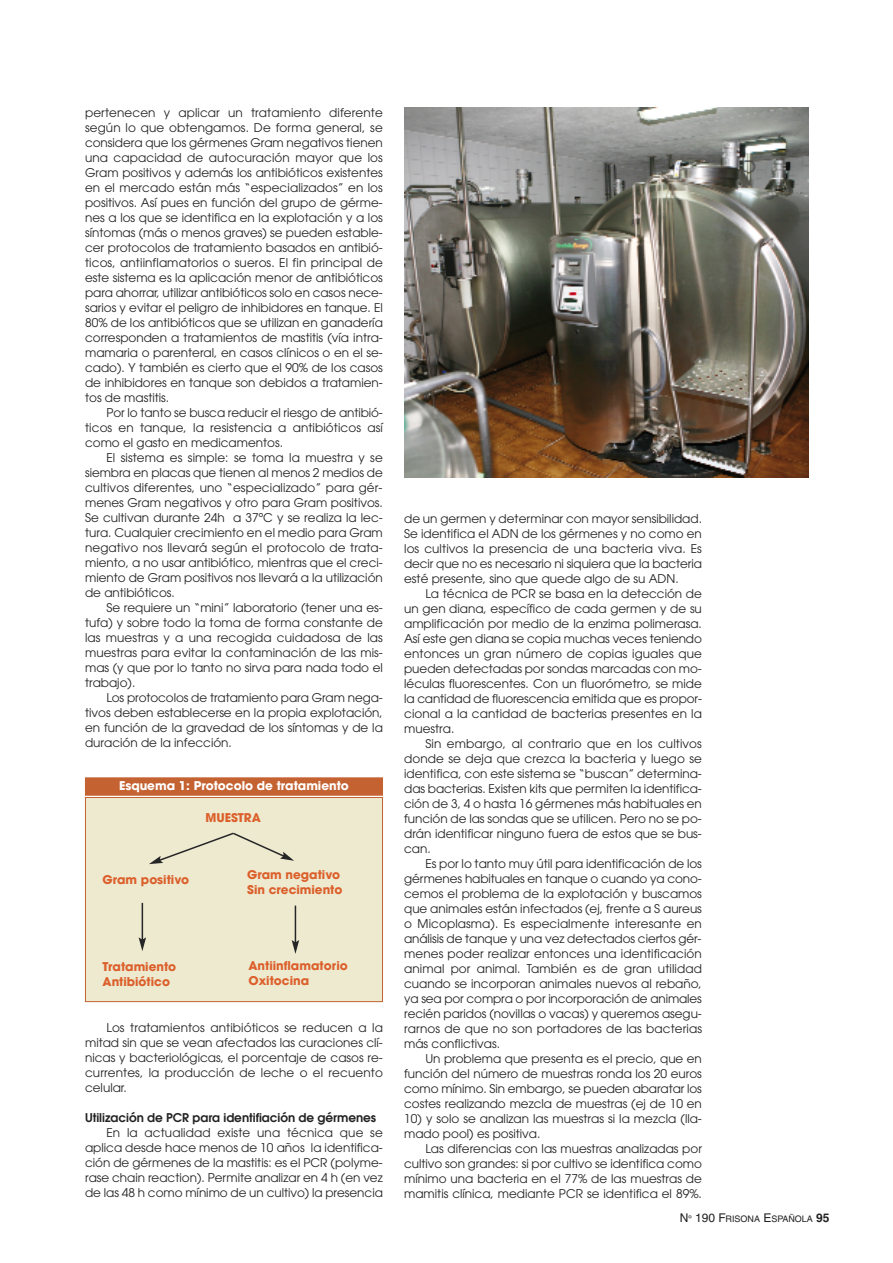
<style>
.page{position:relative;width:893px;height:1263px;background:#fff}
.page>*{position:absolute;margin:0;border:0;box-sizing:border-box;transform-origin:0 0}
.t1{font:12px/15px "Avant Garde";color:#232122;text-align:justify}
.t2{font:700 12px/15px "Avant Garde";color:#dc5f2b}
.t3{font:600 12px "Avant Garde";color:#232122}
.t4{font:700 12px "Avant Garde";color:#fff}
.t5{font:9px "Helvetica";color:#232122}
.s1{font-size:12px}
.s2{font-weight:700;font-size:12px}
</style>
<div class="page">
<div style="left:86px;top:798px;width:296px;height:203px;background:#edead0"></div>
<div style="left:85px;top:797px;width:298px;height:205px;border:1px solid #c46231"></div>
<div style="left:86px;top:778px;width:296px;height:17px;background:#c46231"></div>
<div style="left:85px;top:777px;width:298px;height:19px;border:1px solid #c46231"></div>
<svg style="left:139px;top:903px;width:7px;height:48px"></svg>
<svg style="left:292px;top:906px;width:7px;height:48px"></svg>
<svg style="left:149px;top:833px;width:145px;height:31px"></svg>
<img style="left:404px;top:108px;width:404px;height:370px">
<p class="t1" style="left:85px;top:105px;width:299px">pertenecen y aplicar un tratamiento diferente según lo que obtengamos. De forma general, se considera que los gérmenes Gram negativos tienen una capacidad de autocuración mayor que los Gram positivos y además los antibióticos existentes en el mercado están más “especializados” en los positivos. Así pues en función del grupo de gérme&shy;nes a los que se identifica en la explotación y a los síntomas (más o menos graves) se pueden estable&shy;cer protocolos de tratamiento basados en antibió&shy;ticos, antiinflamatorios o sueros. El fin principal de este sistema es la aplicación menor de antibióticos para ahorrar, utilizar antibióticos solo en casos nece&shy;sarios y evitar el peligro de inhibidores en tanque. El 80% de los antibióticos que se utilizan en ganadería corresponden a tratamientos de mastitis (vía intra&shy;mamaria o parenteral, en casos clínicos o en el se&shy;cado). Y también es cierto que el 90% de los casos de inhibidores en tanque son debidos a tratamien&shy;tos de mastitis.</p>
<p class="t1" style="left:85px;top:405px;width:299px;text-indent:21px">Por lo tanto se busca reducir el riesgo de antibió&shy;ticos en tanque, la resistencia a antibióticos así como el gasto en medicamentos.</p>
<p class="t1" style="left:85px;top:450px;width:299px;text-indent:21px">El sistema es simple: se toma la muestra y se siembra en placas que tienen al menos 2 medios de cultivos diferentes, uno “especializado” para gér&shy;menes Gram negativos y otro para Gram positivos.<br>Se cultivan durante 24h a 37ºC y se realiza la lec&shy;tura. Cualquier crecimiento en el medio para Gram negativo nos llevará según el protocolo de trata&shy;miento, a no usar antibiótico, mientras que el creci&shy;miento de Gram positivos nos llevará a la utilización de antibióticos.</p>
<p class="t1" style="left:85px;top:600px;width:299px;text-indent:21px">Se requiere un “mini” laboratorio (tener una es&shy;tufa) y sobre todo la toma de forma constante de las muestras y a una recogida cuidadosa de las muestras para evitar la contaminación de las mis&shy;mas (y que por lo tanto no sirva para nada todo el trabajo).</p>
<p class="t1" style="left:85px;top:690px;width:299px;text-indent:21px">Los protocolos de tratamiento para Gram nega&shy;tivos deben establecerse en la propia explotación, en función de la gravedad de los síntomas y de la duración de la infección.</p>
<p class="t4" style="left:119px;top:778px;width:231px">Esquema 1: Protocolo de tratamiento</p>
<p class="t2" style="left:205px;top:810px;width:57px">MUESTRA</p>
<p class="t2" style="left:103px;top:872px;width:88px">Gram positivo</p>
<p class="t2" style="left:247px;top:867px;width:97px">Gram negativo<br>Sin crecimiento</p>
<p class="t2" style="left:248px;top:958px;width:101px">Antiinflamatorio<br>Oxitocina</p>
<p class="t2" style="left:103px;top:959px;width:75px">Tratamiento<br>Antibiótico</p>
<p class="t1" style="left:85px;top:1020px;width:299px;text-indent:21px">Los tratamientos antibióticos se reducen a la mitad sin que se vean afectados las curaciones clí&shy;nicas y bacteriológicas, el porcentaje de casos re&shy;currentes, la producción de leche o el recuento celular.</p>
<p class="t3" style="left:85px;top:1110px;width:292px">Utilización de PCR para identifiación de gérmenes</p>
<p class="t1" style="left:85px;top:1125px;width:299px;text-indent:21px">En la actualidad existe una técnica que se aplica desde hace menos de 10 años la identifica&shy;ción de gérmenes de la mastitis: es el PCR (polyme&shy;rase chain reaction). Permite analizar en 4 h (en vez de las 48 h como mínimo de un cultivo) la presencia</p>
<p class="t1" style="left:404px;top:511px;width:299px">de un germen y determinar con mayor sensibilidad.<br>Se identifica el ADN de los gérmenes y no como en los cultivos la presencia de una bacteria viva. Es decir que no es necesario ni siquiera que la bacteria esté presente, sino que quede algo de su ADN.</p>
<p class="t1" style="left:404px;top:586px;width:299px;text-indent:21px">La técnica de PCR se basa en la detección de un gen diana, específico de cada germen y de su amplificación por medio de la enzima polimerasa.<br>Así este gen diana se copia muchas veces teniendo entonces un gran número de copias iguales que pueden detectadas por sondas marcadas con mo&shy;léculas fluorescentes. Con un fluorómetro, se mide la cantidad de fluorescencia emitida que es propor&shy;cional a la cantidad de bacterias presentes en la muestra.</p>
<p class="t1" style="left:404px;top:736px;width:299px;text-indent:21px">Sin embargo, al contrario que en los cultivos donde se deja que crezca la bacteria y luego se identifica, con este sistema se “buscan” determina&shy;das bacterias. Existen kits que permiten la identifica&shy;ción de 3, 4 o hasta 16 gérmenes más habituales en función de las sondas que se utilicen. Pero no se po&shy;drán identificar ninguno fuera de estos que se bus&shy;can.</p>
<p class="t1" style="left:404px;top:856px;width:299px;text-indent:21px">Es por lo tanto muy útil para identificación de los gérmenes habituales en tanque o cuando ya cono&shy;cemos el problema de la explotación y buscamos que animales están infectados (ej, frente a S aureus o Micoplasma). Es especialmente interesante en análisis de tanque y una vez detectados ciertos gér&shy;menes poder realizar entonces una identificación animal por animal. También es de gran utilidad cuando se incorporan animales nuevos al rebaño, ya sea por compra o por incorporación de animales recién paridos (novillas o vacas) y queremos asegu&shy;rarnos de que no son portadores de las bacterias más conflictivas.</p>
<p class="t1" style="left:404px;top:1051px;width:299px;text-indent:21px">Un problema que presenta es el precio, que en función del número de muestras ronda los 20 euros como mínimo. Sin embargo, se pueden abaratar los costes realizando mezcla de muestras (ej de 10 en</p>
<p class="t1" style="left:404px;top:1111px;width:299px">10) y solo se analizan las muestras si la mezcla (lla&shy;mado pool) es positiva.</p>
<p class="t1" style="left:404px;top:1141px;width:299px;text-indent:21px">Las diferencias con las muestras analizadas por cultivo son grandes: si por cultivo se identifica como mínimo una bacteria en el 77% de las muestras de mamitis clínica, mediante PCR se identifica el 89%.</p>
<p class="t5" style="left:679px;top:1214px;width:151px"><span class="s1">N</span>º <span class="s1">190 F</span>RISONA <span class="s1">E</span>SPAÑOLA <span class="s2">95</span></p>
</div>
